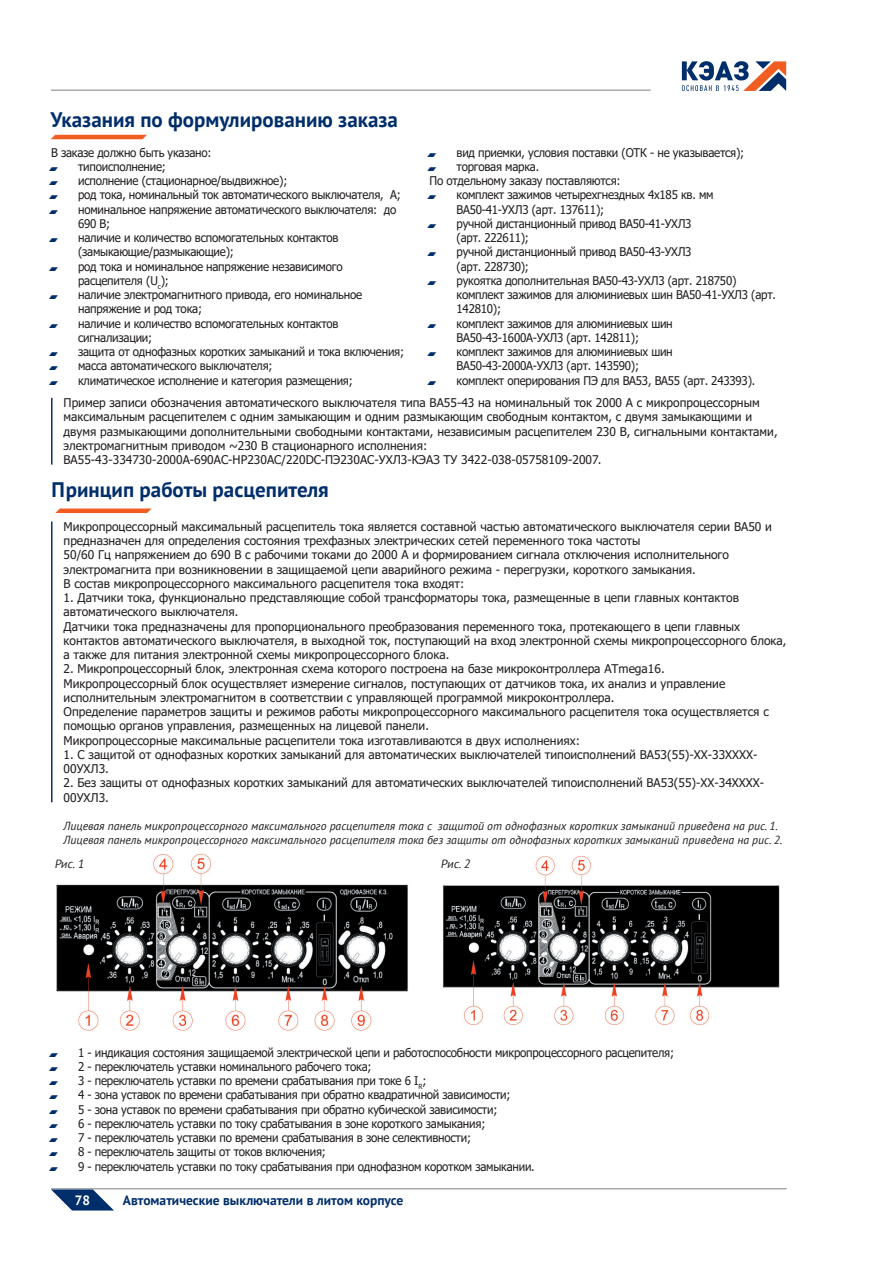
<style>
.page{position:relative;width:893px;height:1263px;background:#fff}
.page>*{position:absolute;margin:0;border:0;box-sizing:border-box;transform-origin:0 0}
.t1{font:700 21px "PT Sans";color:#002e6b}
.t2{font:700 13.5px "PT Sans";color:#002e6b}
.t3{font:700 13.5px "PT Sans";color:#fff}
.t4{font:12px/14.2px "Tahoma";color:#231f20}
.t5{font:12px/14.2px "Tahoma";letter-spacing:-.02em;color:#231f20;scale:.96 1}
.t6{font:italic 12px "PT Sans";color:#231f20}
.t7{font:italic 11.7px "PT Sans";color:#231f20}
.t8{font:7.5px "KEAZ";color:#002e6b;scale:.96 1}
</style>
<div class="page">
<hr style="left:51px;top:1188px;width:736px;height:1px;background:#a8a9ad">
<svg style="left:682px;top:61px;width:104px;height:30px"></svg>
<hr style="left:51px;top:89px;width:600px;height:2px;background:#a8a9ad">
<svg style="left:51px;top:1189px;width:63px;height:21px"></svg>
<img style="left:56px;top:853px;width:724px;height:178px">
<hr style="left:51px;top:522px;width:2px;height:280px;background:#0c2c72">
<svg style="left:55px;top:508px;width:97px;height:5px"></svg>
<svg style="left:51px;top:135px;width:96px;height:4px"></svg>
<hr style="left:51px;top:398px;width:2px;height:67px;background:#0c2c72">
<p class="t1" style="left:51px;top:106px;width:349px">Указания по формулированию заказа</p>
<p class="t5" style="left:51px;top:146px;width:169px">В заказе должно быть указано:</p>
<p class="t8" style="left:51px;top:165px;width:7px">™</p>
<p class="t5" style="left:78px;top:160px;width:93px">типоисполнение;</p>
<p class="t8" style="left:51px;top:179px;width:7px">™</p>
<p class="t5" style="left:78px;top:174px;width:220px">исполнение (стационарное/выдвижное);</p>
<p class="t8" style="left:51px;top:193px;width:7px">™</p>
<p class="t5" style="left:78px;top:189px;width:338px">род тока, номинальный ток автоматического выключателя, А;</p>
<p class="t8" style="left:51px;top:207px;width:7px">™</p>
<p class="t5" style="left:78px;top:203px;width:333px">номинальное напряжение автоматического выключателя: до<br>690 В;</p>
<p class="t8" style="left:51px;top:236px;width:7px">™</p>
<p class="t5" style="left:78px;top:231px;width:273px">наличие и количество вспомогательных контактов (замыкающие/размыкающие);</p>
<p class="t8" style="left:51px;top:264px;width:7px">™</p>
<p class="t5" style="left:78px;top:260px;width:277px">род тока и номинальное напряжение независимого расцепителя (U<sub>c</sub>);</p>
<p class="t8" style="left:51px;top:293px;width:7px">™</p>
<p class="t5" style="left:78px;top:288px;width:297px">наличие электромагнитного привода, его номинальное напряжение и род тока;</p>
<p class="t8" style="left:51px;top:321px;width:7px">™</p>
<p class="t5" style="left:78px;top:317px;width:273px">наличие и количество вспомогательных контактов сигнализации;</p>
<p class="t8" style="left:51px;top:350px;width:7px">™</p>
<p class="t5" style="left:78px;top:345px;width:341px">защита от однофазных коротких замыканий и тока включения;</p>
<p class="t8" style="left:51px;top:364px;width:7px">™</p>
<p class="t5" style="left:78px;top:360px;width:204px">масса автоматического выключателя;</p>
<p class="t8" style="left:51px;top:378px;width:7px">™</p>
<p class="t5" style="left:78px;top:374px;width:288px">климатическое исполнение и категория размещения;</p>
<p class="t8" style="left:429px;top:150px;width:7px">™</p>
<p class="t5" style="left:456px;top:146px;width:301px">вид приемки, условия поставки (ОТК - не указывается);</p>
<p class="t8" style="left:429px;top:165px;width:7px">™</p>
<p class="t5" style="left:456px;top:160px;width:88px">торговая марка.</p>
<p class="t5" style="left:429px;top:174px;width:201px">По отдельному заказу поставляются:</p>
<p class="t8" style="left:429px;top:193px;width:7px">™</p>
<p class="t5" style="left:456px;top:189px;width:269px">комплект зажимов четырехгнездных 4х185 кв. мм</p>
<p class="t5" style="left:456px;top:203px;width:155px">ВА50-41-УХЛ3 (арт. 137611);</p>
<p class="t8" style="left:429px;top:222px;width:7px">™</p>
<p class="t5" style="left:456px;top:217px;width:246px">ручной дистанционный привод ВА50-41-УХЛ3</p>
<p class="t5" style="left:456px;top:231px;width:77px">(арт. 222611);</p>
<p class="t8" style="left:429px;top:250px;width:7px">™</p>
<p class="t5" style="left:456px;top:246px;width:246px">ручной дистанционный привод ВА50-43-УХЛ3</p>
<p class="t5" style="left:456px;top:260px;width:77px">(арт. 228730);</p>
<p class="t8" style="left:429px;top:279px;width:7px">™</p>
<p class="t5" style="left:456px;top:274px;width:293px">рукоятка дополнительная ВА50-43-УХЛ3 (арт. 218750)</p>
<p class="t5" style="left:457px;top:288px;width:334px">комплект зажимов для алюминиевых шин ВА50-41-УХЛ3 (арт.<br>142810);</p>
<p class="t8" style="left:429px;top:321px;width:7px">™</p>
<p class="t5" style="left:456px;top:317px;width:227px">комплект зажимов для алюминиевых шин</p>
<p class="t5" style="left:456px;top:331px;width:192px">ВА50-43-1600А-УХЛ3 (арт. 142811);</p>
<p class="t8" style="left:429px;top:350px;width:7px">™</p>
<p class="t5" style="left:456px;top:345px;width:227px">комплект зажимов для алюминиевых шин</p>
<p class="t5" style="left:456px;top:360px;width:192px">ВА50-43-2000А-УХЛ3 (арт. 143590);</p>
<p class="t8" style="left:429px;top:378px;width:7px">™</p>
<p class="t5" style="left:456px;top:374px;width:313px">комплект оперирования ПЭ для ВА53, ВА55 (арт. 243393).</p>
<p class="t4" style="left:64px;top:396px;width:715px">Пример записи обозначения автоматического выключателя типа ВА55-43 на номинальный ток 2000 А с микропроцессорным максимальным расцепителем с одним замыкающим и одним размыкающим свободным контактом, с двумя замыкающими и двумя размыкающими дополнительными свободными контактами, независимым расцепителем 230 В, сигнальными контактами, электромагнитным приводом ~230 В стационарного исполнения:</p>
<p class="t4" style="left:64px;top:453px;width:539px">ВА55-43-334730-2000А-690АС-НР230АС/220DC-ПЭ230АС-УХЛ3-КЭАЗ ТУ 3422-038-05758109-2007.</p>
<p class="t1" style="left:52px;top:476px;width:279px">Принцип работы расцепителя</p>
<p class="t4" style="left:64px;top:520px;width:710px">Микропроцессорный максимальный расцепитель тока является составной частью автоматического выключателя серии ВА50 и предназначен для определения состояния трехфазных электрических сетей переменного тока частоты</p>
<p class="t4" style="left:64px;top:548px;width:667px">50/60 Гц напряжением до 690 В с рабочими токами до 2000 А и формированием сигнала отключения исполнительного электромагнита при возникновении в защищаемой цепи аварийного режима - перегрузки, короткого замыкания.</p>
<p class="t4" style="left:64px;top:577px;width:402px">В состав микропроцессорного максимального расцепителя тока входят:</p>
<p class="t4" style="left:64px;top:591px;width:677px">1. Датчики тока, функционально представляющие собой трансформаторы тока, размещенные в цепи главных контактов автоматического выключателя.</p>
<p class="t4" style="left:64px;top:620px;width:724px">Датчики тока предназначены для пропорционального преобразования переменного тока, протекающего в цепи главных контактов автоматического выключателя, в выходной ток, поступающий на вход электронной схемы микропроцессорного блока, а также для питания электронной схемы микропроцессорного блока.</p>
<p class="t4" style="left:64px;top:662px;width:603px">2. Микропроцессорный блок, электронная схема которого построена на базе микроконтроллера AТmega16.</p>
<p class="t4" style="left:64px;top:677px;width:663px">Микропроцессорный блок осуществляет измерение сигналов, поступающих от датчиков тока, их анализ и управление исполнительным электромагнитом в соответствии с управляющей программой микроконтроллера.</p>
<p class="t4" style="left:64px;top:705px;width:707px">Определение параметров защиты и режимов работы микропроцессорного максимального расцепителя тока осуществляется с помощью органов управления, размещенных на лицевой панели.</p>
<p class="t4" style="left:64px;top:734px;width:518px">Микропроцессорные максимальные расцепители тока изготавливаются в двух исполнениях:</p>
<p class="t4" style="left:64px;top:748px;width:695px">1. С защитой от однофазных коротких замыканий для автоматических выключателей типоисполнений ВА53(55)-ХХ-33ХХХХ-<br>00УХЛ3.</p>
<p class="t4" style="left:64px;top:776px;width:702px">2. Без защиты от однофазных коротких замыканий для автоматических выключателей типоисполнений ВА53(55)-ХХ-34ХХХХ-<br>00УХЛ3.</p>
<p class="t7" style="left:64px;top:818px;width:716px">Лицевая панель микропроцессорного максимального расцепителя тока с защитой от однофазных коротких замыканий приведена на рис. 1.</p>
<p class="t7" style="left:64px;top:833px;width:720px">Лицевая панель микропроцессорного максимального расцепителя тока без защиты от однофазных коротких замыканий приведена на рис. 2.</p>
<p class="t6" style="left:54px;top:856px;width:34px">Рис.1</p>
<p class="t6" style="left:440px;top:856px;width:34px">Рис.2</p>
<p class="t8" style="left:51px;top:1050px;width:7px">™</p>
<p class="t5" style="left:78px;top:1046px;width:622px">1 - индикация состояния защищаемой электрической цепи и работоспособности микропроцессорного расцепителя;</p>
<p class="t8" style="left:51px;top:1064px;width:7px">™</p>
<p class="t5" style="left:78px;top:1060px;width:307px">2 - переключатель уставки номинального рабочего тока;</p>
<p class="t8" style="left:51px;top:1079px;width:7px">™</p>
<p class="t5" style="left:78px;top:1074px;width:364px">3 - переключатель уставки по времени срабатывания при токе 6 I<sub>R</sub>;</p>
<p class="t8" style="left:51px;top:1093px;width:7px">™</p>
<p class="t5" style="left:78px;top:1088px;width:452px">4 - зона уставок по времени срабатывания при обратно квадратичной зависимости;</p>
<p class="t8" style="left:51px;top:1107px;width:7px">™</p>
<p class="t5" style="left:78px;top:1103px;width:438px">5 - зона уставок по времени срабатывания при обратно кубической зависимости;</p>
<p class="t8" style="left:51px;top:1121px;width:7px">™</p>
<p class="t5" style="left:78px;top:1117px;width:426px">6 - переключатель уставки по току срабатывания в зоне короткого замыкания;</p>
<p class="t8" style="left:51px;top:1136px;width:7px">™</p>
<p class="t5" style="left:78px;top:1131px;width:411px">7 - переключатель уставки по времени срабатывания в зоне селективности;</p>
<p class="t8" style="left:51px;top:1150px;width:7px">™</p>
<p class="t5" style="left:78px;top:1145px;width:260px">8 - переключатель защиты от токов включения;</p>
<p class="t8" style="left:51px;top:1164px;width:7px">™</p>
<p class="t5" style="left:78px;top:1160px;width:477px">9 - переключатель уставки по току срабатывания при однофазном коротком замыкании.</p>
<p class="t3" style="left:75px;top:1191px;width:17px">78</p>
<p class="t2" style="left:123px;top:1191px;width:282px">Автоматические выключатели в литом корпусе</p>
</div>
